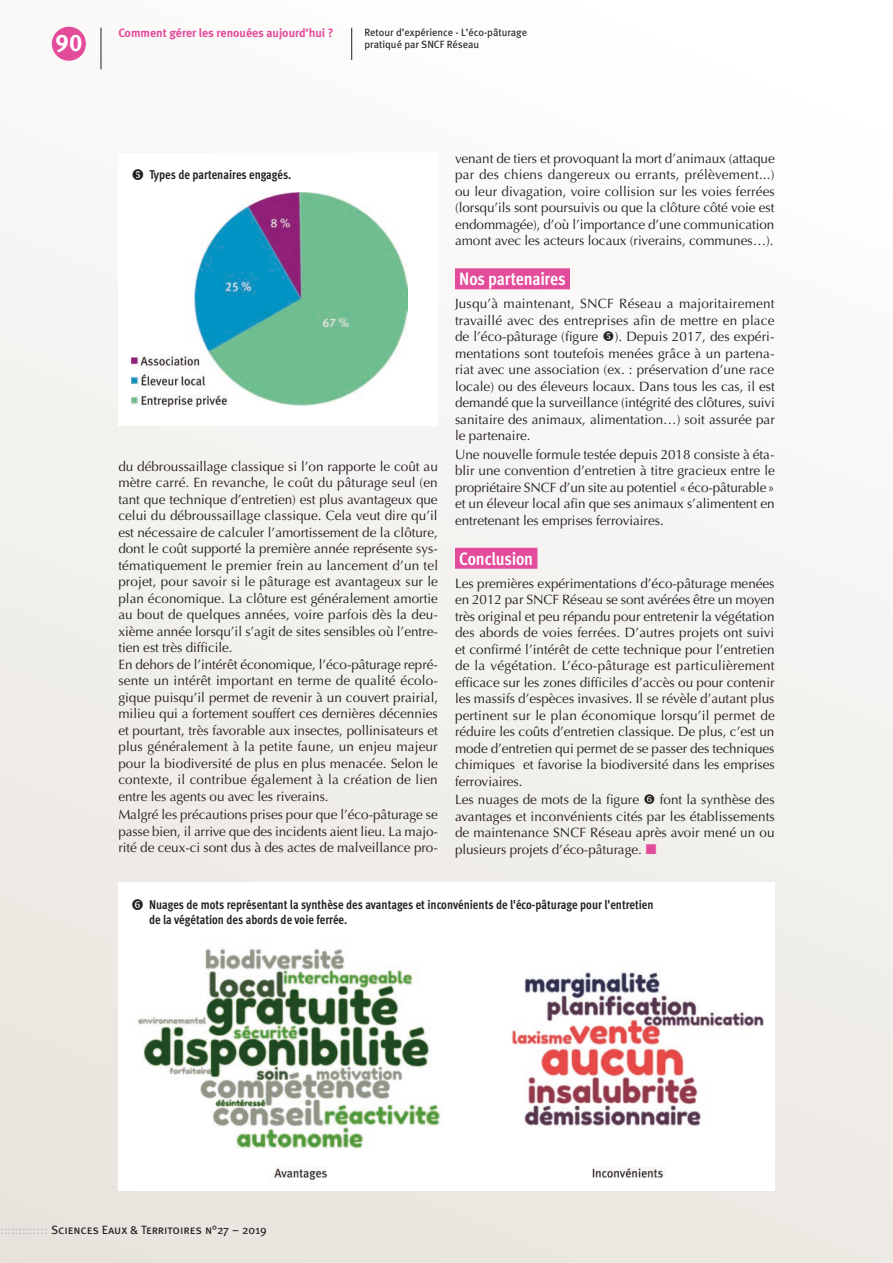
<style>
.page{position:relative;width:893px;height:1263px;background:#fff}
.page>*{position:absolute;margin:0;border:0;box-sizing:border-box;transform-origin:0 0}
.t1{font:24px "Meta Bold Caps Expert";color:#fff}
.t2{font:700 18px "Meta Cond OT";letter-spacing:-.015em;color:#fff}
.t3{font:13.5px/16.5px "Optima";letter-spacing:-.005em;color:#231f20;text-align:justify}
.titre_figure{font:700 12.75px/15px "Meta Cond OT";color:#231f20}
.t4{font:12px "Meta Book Caps";letter-spacing:-.005em;color:#231f20}
.t5{font:700 12px "Meta";color:#e34b9b}
.roulette_article{font:10.5px/12px "Meta Book LF";color:#231f20}
.s1{color:#bcbdc0}
</style>
<div class="page">
<div style="left:0;top:0;width:893px;height:1263px;background:linear-gradient(to bottom,#fefdfd,#e9e6e0)"></div>
<div style="left:118px;top:153px;width:320px;height:272px;background:#fff"></div>
<div style="left:118px;top:882px;width:657px;height:309px;background:#fff"></div>
<div style="left:455px;top:268px;width:115px;height:21px;background:#e34b9b"></div>
<div style="left:455px;top:548px;width:82px;height:21px;background:#e34b9b"></div>
<img style="left:131px;top:192px;width:276px;height:215px">
<img style="left:137px;top:948px;width:628px;height:233px">
<hr style="left:351px;top:28px;width:1px;height:32px;background:#231f20">
<div style="left:52px;top:27px;width:34px;height:34px;background:#e34b9b;border-radius:50%"></div>
<hr style="left:101px;top:28px;width:1px;height:41px;background:#231f20">
<svg style="left:604px;top:331px;width:9px;height:10px"></svg>
<svg style="left:645px;top:794px;width:9px;height:10px"></svg>
<svg style="left:646px;top:844px;width:10px;height:10px"></svg>
<h1 class="t1" style="left:56px;top:28px;width:28px">90</h1>
<p class="t5" style="left:118px;top:25px;width:217px">Comment gérer les renouées aujourd’hui ?</p>
<p class="roulette_article" style="left:364px;top:26px;width:164px">Retour d’expérience - L’éco-pâturage pratiqué par SNCF Réseau</p>
<p class="titre_figure" style="left:149px;top:167px;width:144px">Types de partenaires engagés.</p>
<p class="t3" style="left:118px;top:458px;width:321px">du débroussaillage classique si l’on rapporte le coût au mètre carré. En revanche, le coût du pâturage seul (en tant que technique d’entretien) est plus avantageux que celui du débroussaillage classique. Cela veut dire qu’il est nécessaire de calculer l’amortissement de la clôture, dont le coût supporté la première année représente sys&shy;tématiquement le premier frein au lancement d’un tel projet, pour savoir si le pâturage est avantageux sur le plan économique. La clôture est généralement amortie au bout de quelques années, voire parfois dès la deu&shy;xième année lorsqu’il s’agit de sites sensibles où l’entre&shy;tien est très difficile.</p>
<p class="t3" style="left:118px;top:656px;width:321px">En dehors de l’intérêt économique, l’éco-pâturage repré&shy;sente un intérêt important en terme de qualité écolo&shy;gique puisqu’il permet de revenir à un couvert prairial, milieu qui a fortement souffert ces dernières décennies et pourtant, très favorable aux insectes, pollinisateurs et plus généralement à la petite faune, un enjeu majeur pour la biodiversité de plus en plus menacée. Selon le contexte, il contribue également à la création de lien entre les agents ou avec les riverains.</p>
<p class="t3" style="left:118px;top:807px;width:321px">Malgré les précautions prises pour que l’éco-pâturage se passe bien, il arrive que des incidents aient lieu. La majo&shy;rité de ceux-ci sont dus à des actes de malveillance pro-</p>
<p class="t3" style="left:455px;top:150px;width:321px">venant de tiers et provoquant la mort d’animaux (attaque par des chiens dangereux ou errants, prélèvement...) ou leur divagation, voire collision sur les voies ferrées (lorsqu’ils sont poursuivis ou que la clôture côté voie est endommagée), d’où l’importance d’une communication amont avec les acteurs locaux (riverains, communes…).</p>
<h1 class="t2" style="left:459px;top:267px;width:108px">Nos partenaires</h1>
<p class="t3" style="left:455px;top:296px;width:321px">Jusqu’à maintenant, SNCF Réseau a majoritairement travaillé avec des entreprises afin de mettre en place de l’éco-pâturage (figure ). Depuis 2017, des expéri&shy;mentations sont toutefois menées grâce à un partena&shy;riat avec une association (ex. : préservation d’une race locale) ou des éleveurs locaux. Dans tous les cas, il est demandé que la surveillance (intégrité des clôtures, suivi sanitaire des animaux, alimentation…) soit assurée par le partenaire.</p>
<p class="t3" style="left:455px;top:446px;width:321px">Une nouvelle formule testée depuis 2018 consiste à éta&shy;blir une convention d’entretien à titre gracieux entre le propriétaire SNCF d’un site au potentiel «éco-pâturable» et un éleveur local afin que ses animaux s’alimentent en entretenant les emprises ferroviaires.</p>
<h1 class="t2" style="left:459px;top:547px;width:75px">Conclusion</h1>
<p class="t3" style="left:455px;top:575px;width:321px">Les premières expérimentations d’éco-pâturage menées en 2012 par SNCF Réseau se sont avérées être un moyen très original et peu répandu pour entretenir la végétation des abords de voies ferrées. D’autres projets ont suivi et confirmé l’intérêt de cette technique pour l’entretien de la végétation. L’éco-pâturage est particulièrement efficace sur les zones difficiles d’accès ou pour contenir les massifs d’espèces invasives. Il se révèle d’autant plus pertinent sur le plan économique lorsqu’il permet de réduire les coûts d’entretien classique. De plus, c’est un mode d’entretien qui permet de se passer des techniques chimiques et favorise la biodiversité dans les emprises ferroviaires.</p>
<p class="t3" style="left:455px;top:792px;width:186px">Les nuages de mots de la figure</p>
<p class="t3" style="left:455px;top:792px;width:321px;text-indent:205px">font la synthèse des avantages et inconvénients cités par les établissements de maintenance SNCF Réseau après avoir mené un ou plusieurs projets d’éco-pâturage.</p>
<p class="titre_figure" style="left:149px;top:897px;width:506px">Nuages de mots représentant la synthèse des avantages et inconvénients de l'éco-pâturage pour l'entretien de la végétation des abords de voie ferrée.</p>
<p class="t4" style="left:0;top:1223px;width:268px"><span class="s1">:::::::::::::</span> Sciences Eaux &amp; Territoires n°27 – 2019</p>
</div>
